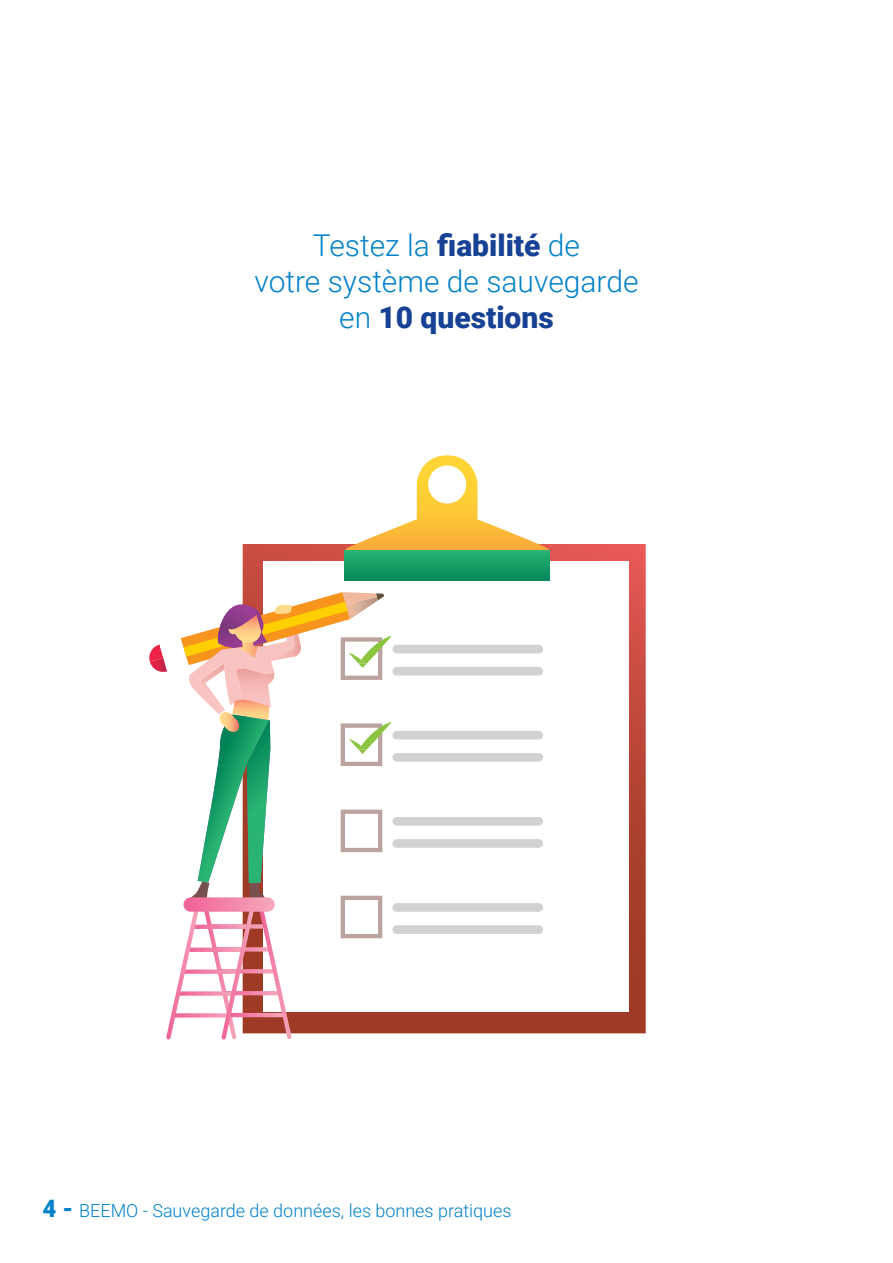
<style>
.page{position:relative;width:893px;height:1263px;background:#fff}
.page>*{position:absolute;margin:0;border:0;box-sizing:border-box;transform-origin:0 0}
.t1{font:300 30px "Roboto";color:#0081c9}
.t2{font:900 30px "Roboto";color:#164194}
.t3{font:300 18px "Roboto";color:#0081c9}
.s1{font-weight:900;color:#164194}
.s2{font-weight:300;color:#0081c9}
.s3{font-weight:900;font-size:24px}
</style>
<div class="page">
<svg style="left:243px;top:544px;width:403px;height:489px;background:#bb5042"></svg>
<div style="left:263px;top:561px;width:365px;height:450px;background:#fff"></div>
<svg style="left:342px;top:455px;width:211px;height:107px"></svg>
<div style="left:392px;top:645px;width:151px;height:8px;background:#d0d2d3;border-radius:4px"></div>
<div style="left:392px;top:667px;width:151px;height:8px;background:#d0d2d3;border-radius:4px"></div>
<div style="left:392px;top:731px;width:151px;height:8px;background:#d0d2d3;border-radius:4px"></div>
<div style="left:392px;top:753px;width:151px;height:9px;background:#d0d2d3;border-radius:4px"></div>
<div style="left:392px;top:817px;width:151px;height:9px;background:#d0d2d3;border-radius:4px"></div>
<div style="left:392px;top:839px;width:151px;height:9px;background:#d0d2d3;border-radius:4px"></div>
<div style="left:392px;top:903px;width:151px;height:9px;background:#d0d2d3;border-radius:4px"></div>
<div style="left:392px;top:925px;width:151px;height:9px;background:#d0d2d3;border-radius:4px"></div>
<svg style="left:345px;top:551px;width:204px;height:29px;background:#169d65"></svg>
<svg style="left:149px;top:592px;width:242px;height:447px"></svg>
<svg style="left:184px;top:897px;width:91px;height:15px"></svg>
<p class="t1" style="left:313px;top:225px;width:268px">Testez la <span class="s1">fiabilité</span> de</p>
<p class="t1" style="left:254px;top:261px;width:386px">votre système de sauvegarde</p>
<p class="t2" style="left:339px;top:297px;width:216px"><span class="s2">en</span> 10 questions</p>
<p class="t3" style="left:43px;top:1198px;width:471px"><span class="s3">4 -</span> BEEMO - Sauvegarde de données, les bonnes pratiques</p>
</div>
